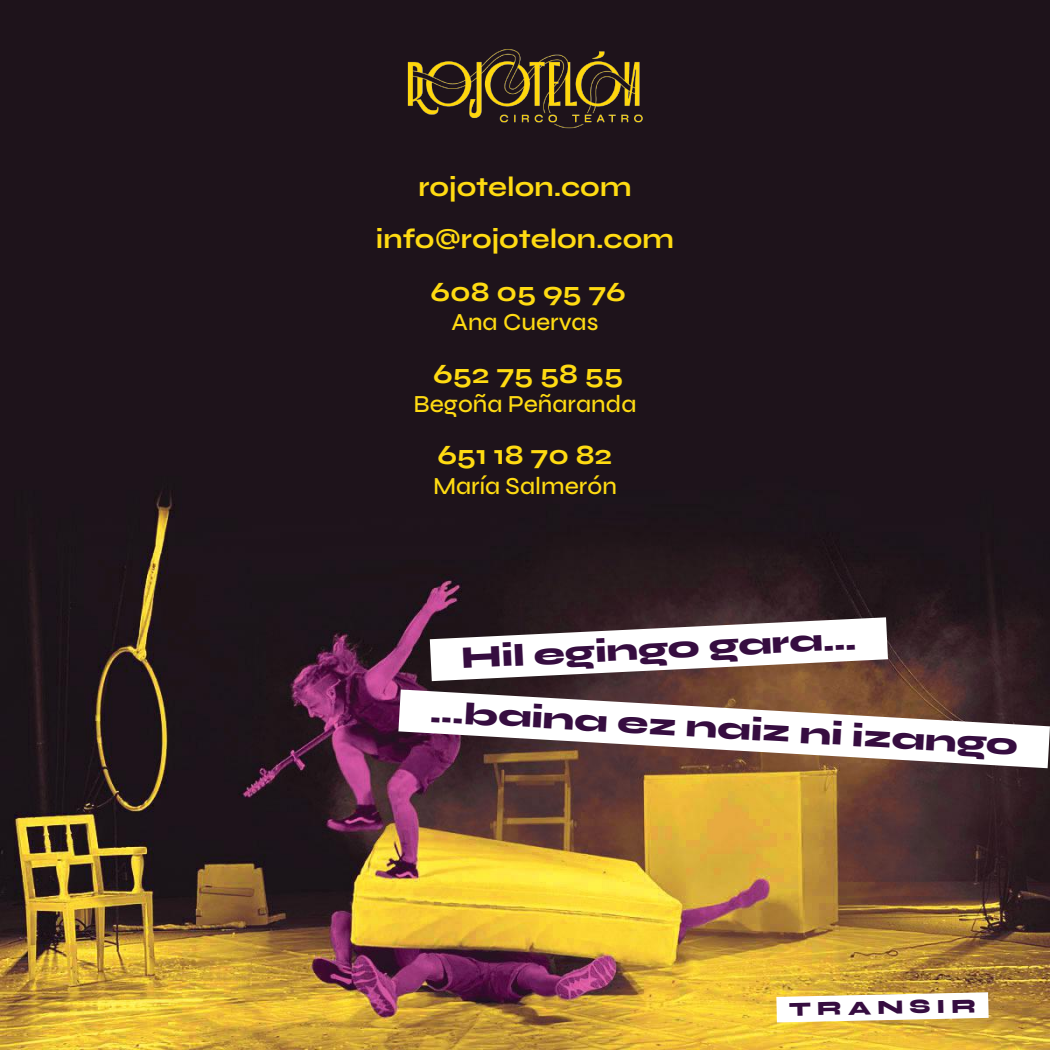
<style>
.page{position:relative;width:1050px;height:1050px;background:#fff}
.page>*{position:absolute;margin:0;border:0;box-sizing:border-box;transform-origin:0 0}
.t1{font:800 31.5px "Syne";color:#360d40}
.t2{font:700 28px/52.5px "Syne";color:#ffdb12;text-align:center}
.t3{font:500 24.5px "Syne";color:#ffdb12}
.t4{font:800 20.12px "Syne";color:#360d40}
.s1{font-weight:500}
</style>
<div class="page">
<img style="left:0;top:0;width:1050px;height:1050px">
<img style="left:384px;top:41px;width:282px;height:94px">
<svg style="left:430px;top:617px;width:458px;height:64px"></svg>
<svg style="left:398px;top:689px;width:652px;height:79px"></svg>
<svg style="left:776px;top:992px;width:213px;height:31px"></svg>
<p class="t2" style="left:376px;top:160px;width:300px">rojotelon.com info<span class="s1">@</span>rojotelon.com<br>608 05 95 76</p>
<p class="t3" style="left:452px;top:307px;width:148px">Ana Cuervas</p>
<p class="t2" style="left:433px;top:347px;width:191px">652 75 58 55</p>
<p class="t3" style="left:413px;top:389px;width:225px">Begoña Peñaranda</p>
<p class="t2" style="left:438px;top:429px;width:176px">651 18 70 82</p>
<p class="t3" style="left:433px;top:471px;width:185px">María Salmerón</p>
<p class="t1" style="left:460px;top:639px;width:397px;rotate:-3deg">Hil egingo gara...</p>
<p class="t1" style="left:431px;top:693px;width:590px;rotate:3deg">...baina ez naiz ni izango</p>
<p class="t4" style="left:789px;top:997px;width:189px;rotate:-1deg">TRANSIR</p>
</div>
